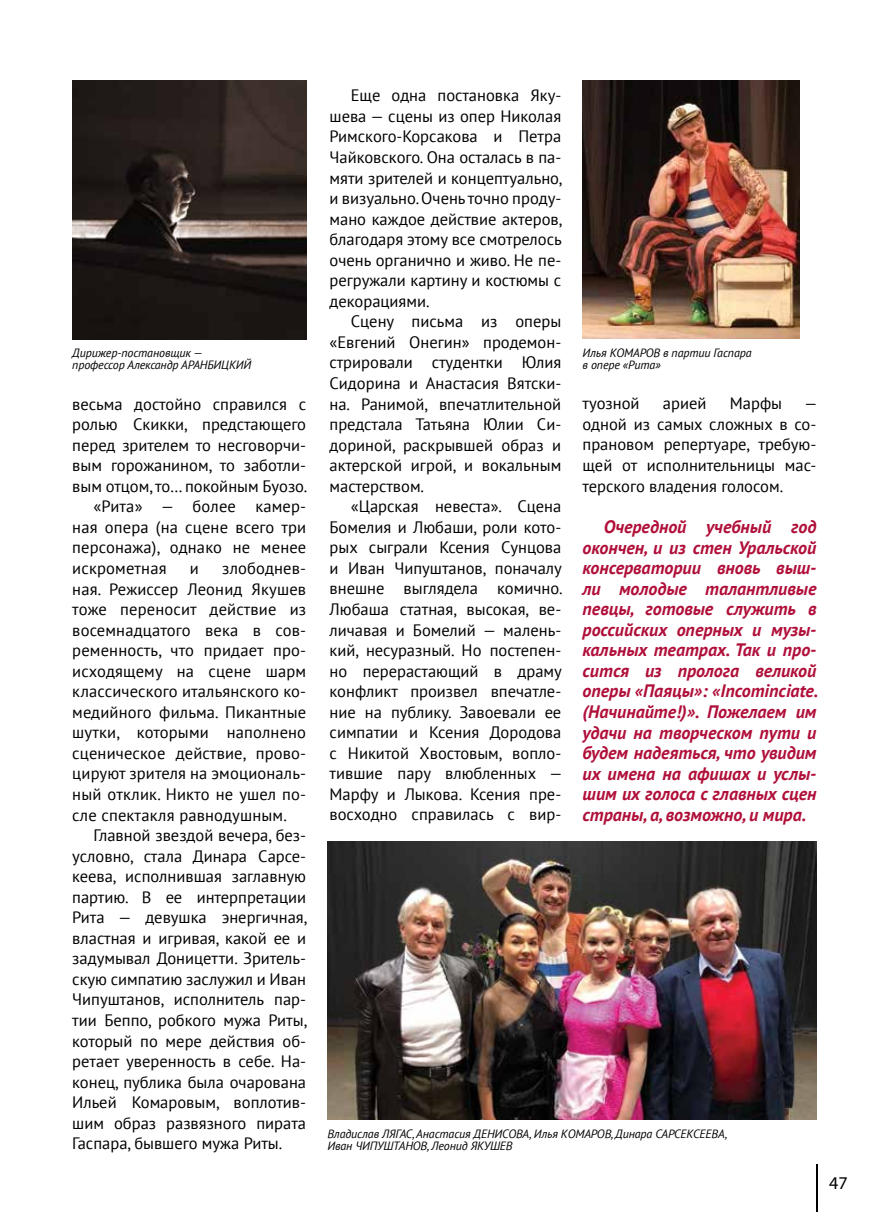
<style>
.page{position:relative;width:893px;height:1212px;background:#fff}
.page>*{position:absolute;margin:0;border:0;box-sizing:border-box;transform-origin:0 0}
.t1{font:italic 700 18px/20.5px "PT Sans";color:#b00f39;text-align:justify}
.t2{font:18px "Myriad Pro";color:#000}
.t3{font:16.5px/20.5px "PT Sans";color:#000;text-align:justify}
.t4{font:italic 12px/12px "PT Sans";letter-spacing:-.01em;color:#000}
</style>
<div class="page">
<hr style="left:816px;top:1164px;width:2px;height:48px;background:#000">
<img style="left:327px;top:841px;width:489px;height:279px">
<img style="left:583px;top:81px;width:217px;height:257px">
<img style="left:72px;top:80px;width:234px;height:259px">
<p class="t4" style="left:72px;top:346px;width:180px">Дирижер-постановщик — профессор Александр АРАНБИЦКИЙ</p>
<p class="t3" style="left:72px;top:393px;width:235px">весьма достойно справился с</p>
<p class="t3" style="left:72px;top:414px;width:235px">ролью Скикки, предстающего</p>
<p class="t3" style="left:72px;top:434px;width:235px">перед зрителем то несговорчи-</p>
<p class="t3" style="left:72px;top:455px;width:235px">вым горожанином, то заботли-</p>
<p class="t3" style="left:72px;top:475px;width:237px">вым отцом, то… покойным Буозо.</p>
<p class="t3" style="left:94px;top:496px;width:214px">«Рита» — более камер-</p>
<p class="t3" style="left:72px;top:516px;width:235px">ная опера (на сцене всего три</p>
<p class="t3" style="left:72px;top:537px;width:235px">персонажа), однако не менее</p>
<p class="t3" style="left:72px;top:557px;width:96px">искрометная</p>
<p class="t3" style="left:190px;top:557px;width:11px">и</p>
<p class="t3" style="left:72px;top:557px;width:235px;text-indent:150px">злободнев&shy;ная. Режиссер Леонид Якушев тоже переносит действие из восемнадцатого века в сов&shy;ременность, что придает про&shy;исходящему на сцене шарм классического итальянского ко&shy;медийного фильма. Пикантные шутки, которыми наполнено сценическое действие, прово&shy;цируют зрителя на эмоциональ&shy;ный отклик. Никто не ушел по&shy;сле спектакля равнодушным.</p>
<p class="t3" style="left:72px;top:825px;width:237px;text-indent:21px">Главной звездой вечера, без&shy;условно, стала Динара Сарсе&shy;кеева, исполнившая заглавную партию. В ее интерпретации Рита — девушка энергичная, властная и игривая, какой ее и задумывал Доницетти. Зритель&shy;скую симпатию заслужил и Иван Чипуштанов, исполнитель пар&shy;тии Беппо, робкого мужа Риты, который по мере действия об&shy;ретает уверенность в себе. На&shy;конец, публика была очарована Ильей Комаровым, воплотив&shy;шим образ развязного пирата Гаспара, бывшего мужа Риты.</p>
<p class="t3" style="left:330px;top:85px;width:235px;text-indent:21px">Еще одна постановка Яку&shy;шева — сцены из опер Николая Римского-Корсакова и Петра Чайковского. Она осталась в па&shy;мяти зрителей и концептуально, и визуально. Очень точно проду&shy;мано каждое действие актеров, благодаря этому все смотрелось очень органично и живо. Не пе&shy;регружали картину и костюмы с декорациями.</p>
<p class="t3" style="left:330px;top:311px;width:233px;text-indent:21px">Сцену письма из оперы «Евгений Онегин» продемон&shy;стрировали студентки Юлия Сидорина и Анастасия Вятски&shy;на. Ранимой, впечатлительной предстала Татьяна Юлии Си&shy;дориной, раскрывшей образ и актерской игрой, и вокальным мастерством.</p>
<p class="t3" style="left:330px;top:496px;width:235px;text-indent:21px">«Царская невеста». Сцена Бомелия и Любаши, роли кото&shy;рых сыграли Ксения Сунцова и Иван Чипуштанов, поначалу внешне выглядела комично.<br>Любаша статная, высокая, ве&shy;личавая и Бомелий — малень&shy;кий, несуразный. Но постепен&shy;но перерастающий в драму конфликт произвел впечатле&shy;ние на публику. Завоевали ее симпатии и Ксения Дородова с Никитой Хвостовым, вопло&shy;тившие пару влюбленных — Марфу и Лыкова. Ксения пре&shy;восходно справилась с вир-</p>
<p class="t4" style="left:583px;top:347px;width:171px">Илья КОМАРОВ в партии Гаспара в опере «Рита»</p>
<p class="t3" style="left:583px;top:393px;width:59px">туозной</p>
<p class="t3" style="left:663px;top:393px;width:45px">арией</p>
<p class="t3" style="left:730px;top:393px;width:54px">Марфы</p>
<p class="t3" style="left:583px;top:393px;width:237px;text-indent:222px">— одной из самых сложных в со&shy;прановом репертуаре, требую&shy;щей от исполнительницы мас&shy;терского владения голосом.</p>
<p class="t1" style="left:583px;top:516px;width:237px;text-indent:21px">Очередной учебный год окончен, и из стен Уральской консерватории вновь выш&shy;ли молодые талантливые певцы, готовые служить в российских оперных и музы&shy;кальных театрах. Так и про&shy;сится из пролога великой оперы «Паяцы»: «Incominciate. (Начинайте!)». Пожелаем им удачи на творческом пути и будем надеяться, что увидим их имена на афишах и услы&shy;шим их голоса с главных сцен страны, а, возможно, и мира.</p>
<p class="t4" style="left:327px;top:1128px;width:401px">Владислав ЛЯГАС, Анастасия ДЕНИСОВА, Илья КОМАРОВ, Динара САРСЕКСЕЕВА,<br>Иван ЧИПУШТАНОВ, Леонид ЯКУШЕВ</p>
<p class="t2" style="left:829px;top:1172px;width:20px">47</p>
</div>
